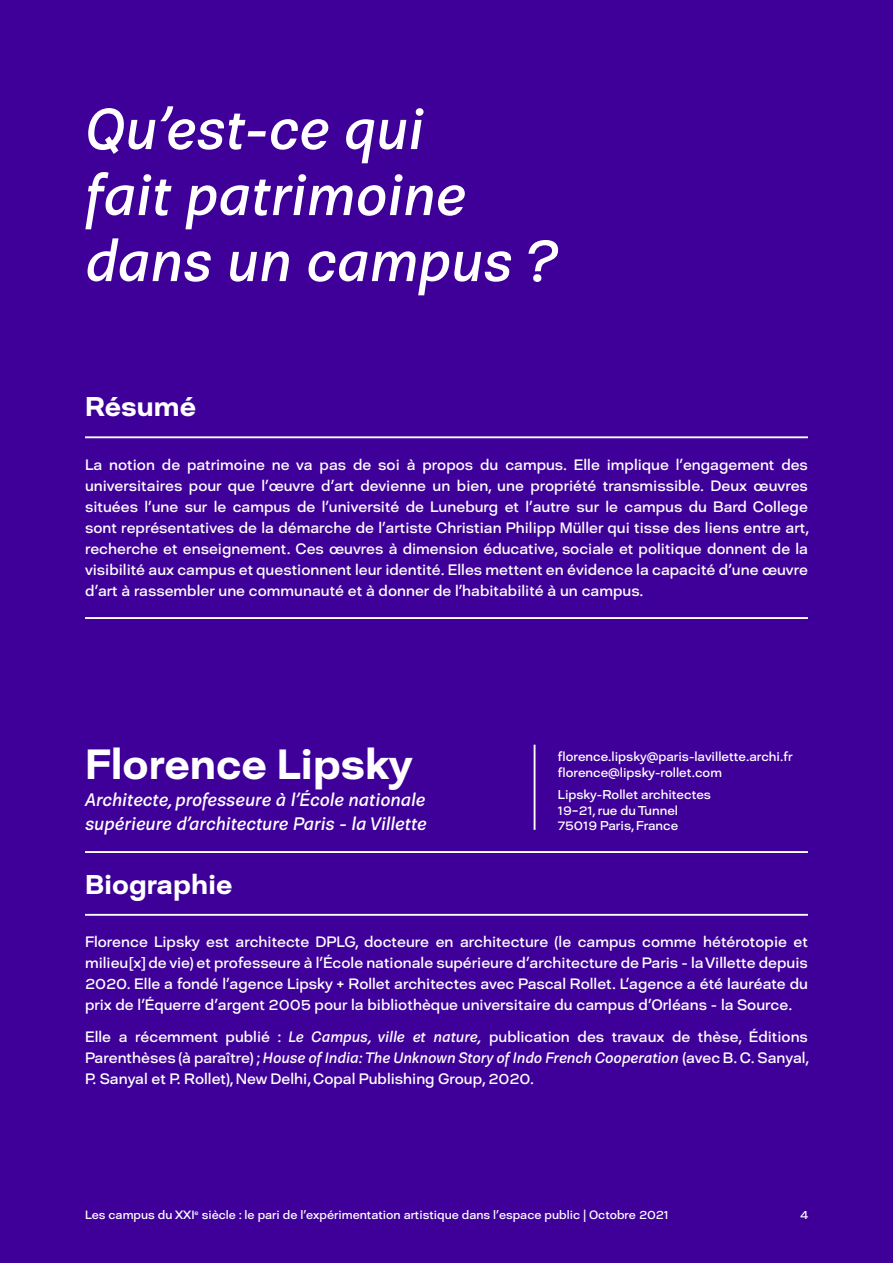
<style>
.page{position:relative;width:893px;height:1263px;background:#3f0099}
.page>*{position:absolute;margin:0;border:0;box-sizing:border-box;transform-origin:0 0}
.t1{font:italic 57px/66px "David";color:#fff}
.t2{font:700 42px "David";color:#fff}
.t3{font:700 27px "David";color:#fff}
.t4{font:italic 18px/24px "David";color:#fff}
.t5{font:15px/21px "David";color:#fff;text-align:justify}
.t6{font:12.75px/15.3px "David";color:#fff}
.t7{font:12px "David";color:#fff}
.s1{font-style:italic}
</style>
<div class="page">
<hr style="left:85px;top:436px;width:723px;height:2px;background:#fff">
<hr style="left:85px;top:617px;width:723px;height:2px;background:#fff">
<hr style="left:85px;top:914px;width:723px;height:2px;background:#fff">
<hr style="left:85px;top:851px;width:723px;height:2px;background:#fff">
<hr style="left:534px;top:745px;width:1px;height:85px;background:#fff">
<h1 class="t1" style="left:85px;top:94px;width:475px">Qu’est-ce qui<br>fait patrimoine dans un campus ?</h1>
<h3 class="t3" style="left:85px;top:387px;width:113px">Résumé</h3>
<p class="t5" style="left:85px;top:453px;width:726px">La notion de patrimoine ne va pas de soi à propos du campus. Elle implique l’engagement des universitaires pour que l’œuvre d’art devienne un bien, une propriété transmissible. Deux œuvres situées l’une sur le campus de l’université de Luneburg et l’autre sur le campus du Bard College sont représentatives de la démarche de l’artiste Christian Philipp Müller qui tisse des liens entre art, recherche et enseignement. Ces œuvres à dimension éducative, sociale et politique donnent de la visibilité aux campus et questionnent leur identité. Elles mettent en évidence la capacité d’une œuvre d’art à rassembler une communauté et à donner de l’habitabilité à un campus.</p>
<h2 class="t2" style="left:85px;top:734px;width:329px">Florence Lipsky</h2>
<p class="t4" style="left:85px;top:787px;width:343px">Architecte, professeure à l’École nationale supérieure d’architecture Paris - la Villette</p>
<h3 class="t3" style="left:85px;top:864px;width:149px">Biographie</h3>
<p class="t6" style="left:558px;top:749px;width:236px">florence.lipsky@paris-lavillette.archi.fr florence@lipsky-rollet.com</p>
<p class="t6" style="left:558px;top:786px;width:155px">Lipsky-Rollet architectes<br>19-21, rue du Tunnel<br>75019 Paris, France</p>
<p class="t5" style="left:85px;top:931px;width:724px">Florence Lipsky est architecte DPLG, docteure en architecture (le campus comme hétérotopie et milieu[x] de vie) et professeure à l’École nationale supérieure d’architecture de Paris - la Villette depuis 2020. Elle a fondé l’agence Lipsky + Rollet architectes avec Pascal Rollet. L’agence a été lauréate du prix de l’Équerre d’argent 2005 pour la bibliothèque universitaire du campus d’Orléans - la Source.</p>
<p class="t5" style="left:85px;top:1025px;width:726px">Elle a récemment publié : <span class="s1">Le Campus, ville et nature,</span> publication des travaux de thèse, Éditions Parenthèses (à paraître); <span class="s1">House of India: The Unknown Story of Indo French Cooperation</span> (avec B. C. Sanyal, P. Sanyal et P. Rollet), New Delhi, Copal Publishing Group, 2020.</p>
<p class="t7" style="left:85px;top:1206px;width:585px">Les campus du XXI<sup>e</sup> siècle : le pari de l’expérimentation artistique dans l’espace public | Octobre 2021</p>
<p class="t7" style="left:800px;top:1206px;width:10px">4</p>
</div>
